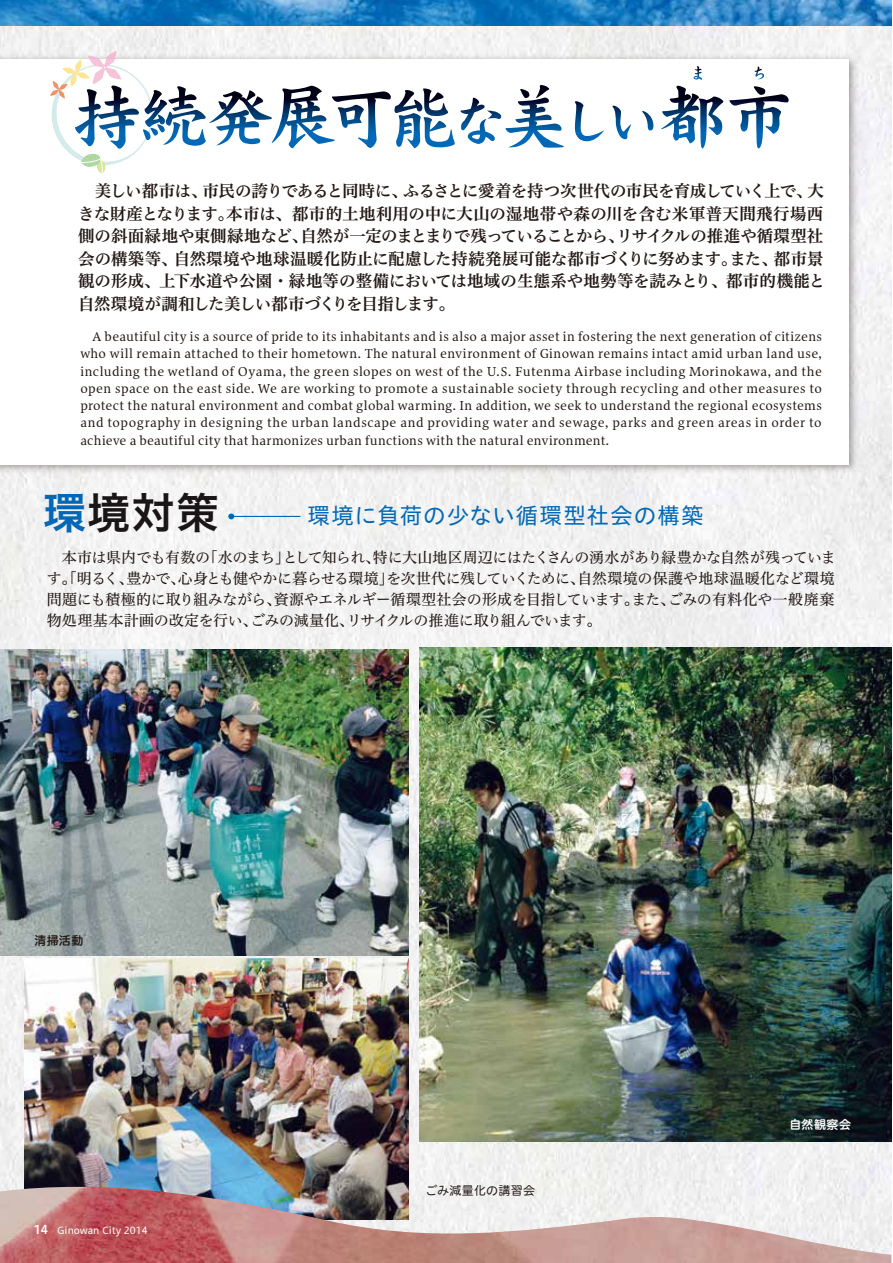
<style>
.page{position:relative;width:893px;height:1263px;background:#fff}
.page>*{position:absolute;margin:0;border:0;box-sizing:border-box;transform-origin:0 0}
.t1{font:43.5px "Hiragino UD Sans Std N W6";color:#1a1618}
.t2{font:22.5px "Hiragino UD Sans Std N W4";letter-spacing:.045em;color:#0068b7}
.t3{font:16.5px/22.5px "Hiragino UD Serif Std W6";letter-spacing:-.01em;color:#221815;text-align:justify}
.t4{font:15px/21px "Hiragino UD Serif Std W4";letter-spacing:-.005em;color:#221815;text-align:justify}
.t5{font:12px/17.2px "Hiragino UD Serif Std W4";letter-spacing:.025em;color:#221815;text-align:justify}
.t6{font:12px "Hiragino UD Sans R Std W4";letter-spacing:.015em;color:#221815}
.t7{font:12px "Hiragino UD Sans R Std W6";letter-spacing:.035em;color:#fff}
.t8{font:12px "Hiragino UD Sans R Std W6";color:#221815}
.t9{font:9.75px "Hiragino UD Sans Std W4";color:#fff}
.s1{color:#0068b7}
.s2{font-family:"Hiragino UD Sans Std W6";font-size:12px}
</style>
<div class="page">
<img style="left:0;top:25px;width:891px;height:1162px">
<img style="left:0;top:0;width:892px;height:25px">
<img style="left:0;top:51px;width:861px;height:426px">
<div style="left:0;top:59px;width:849px;height:405px;background:#fff"></div>
<img style="left:420px;top:648px;width:472px;height:493px">
<img style="left:0;top:649px;width:409px;height:307px">
<img style="left:25px;top:958px;width:384px;height:229px">
<img style="left:0;top:1187px;width:891px;height:76px">
<hr style="left:231px;top:516px;width:69px;height:1px;background:#0068b7">
<svg style="left:228px;top:513px;width:6px;height:6px"></svg>
<svg style="left:50px;top:51px;width:147px;height:123px"></svg>
<svg style="left:209px;top:86px;width:239px;height:62px"></svg>
<svg style="left:461px;top:85px;width:103px;height:63px"></svg>
<svg style="left:575px;top:101px;width:29px;height:40px"></svg>
<svg style="left:612px;top:106px;width:41px;height:33px"></svg>
<svg style="left:661px;top:86px;width:52px;height:57px"></svg>
<svg style="left:729px;top:86px;width:60px;height:62px"></svg>
<svg style="left:694px;top:66px;width:8px;height:14px"></svg>
<svg style="left:754px;top:67px;width:10px;height:12px"></svg>
<p class="t3" style="left:78px;top:179px;width:748px">　美しい都市は、市民の誇りであると同時に、ふるさとに愛着を持つ次世代の市民を育成していく上で、大きな財産となります。本市は、都市的土地利用の中に大山の湿地帯や森の川を含む米軍普天間飛行場西側の斜面緑地や東側緑地など、自然が一定のまとまりで残っていることから、リサイクルの推進や循環型社会の構築等、自然環境や地球温暖化防止に配慮した持続発展可能な都市づくりに努めます。また、都市景観の形成、上下水道や公園・緑地等の整備においては地域の生態系や地勢等を読みとり、都市的機能と自然環境が調和した美しい都市づくりを目指します。</p>
<p class="t5" style="left:80px;top:327px;width:743px">　A beautiful city is a source of pride to its inhabitants and is also a major asset in fostering the next generation of citizens who will remain attached to their hometown. The natural environment of Ginowan remains intact amid urban land use, including the wetland of Oyama, the green slopes on west of the U.S. Futenma Airbase including Morinokawa, and the open space on the east side. We are working to promote a sustainable society through recycling and other measures to protect the natural environment and combat global warming. In addition, we seek to understand the regional ecosystems and topography in designing the urban landscape and providing water and sewage, parks and green areas in order to achieve a beautiful city that harmonizes urban functions with the natural environment.</p>
<h1 class="t1" style="left:43px;top:479px;width:178px"><span class="s1">環</span>境対策</h1>
<h2 class="t2" style="left:308px;top:498px;width:398px">環境に負荷の少ない循環型社会の構築</h2>
<p class="t4" style="left:47px;top:546px;width:790px">　本市は県内でも有数の「水のまち」として知られ、特に大山地区周辺にはたくさんの湧水があり緑豊かな自然が残っています。「明るく、豊かで、心身とも健やかに暮らせる環境」を次世代に残していくために、自然環境の保護や地球温暖化など環境問題にも積極的に取り組みながら、資源やエネルギー循環型社会の形成を目指しています。また、ごみの有料化や一般廃棄物処理基本計画の改定を行い、ごみの減量化、リサイクルの推進に取り組んでいます。</p>
<p class="t8" style="left:34px;top:932px;width:50px">清掃活動</p>
<p class="t9" style="left:34px;top:1223px;width:115px"><span class="s2">14</span> Ginowan City 2014</p>
<p class="t6" style="left:425px;top:1182px;width:111px">ごみ減量化の講習会</p>
<p class="t7" style="left:789px;top:1116px;width:63px">自然観察会</p>
</div>
